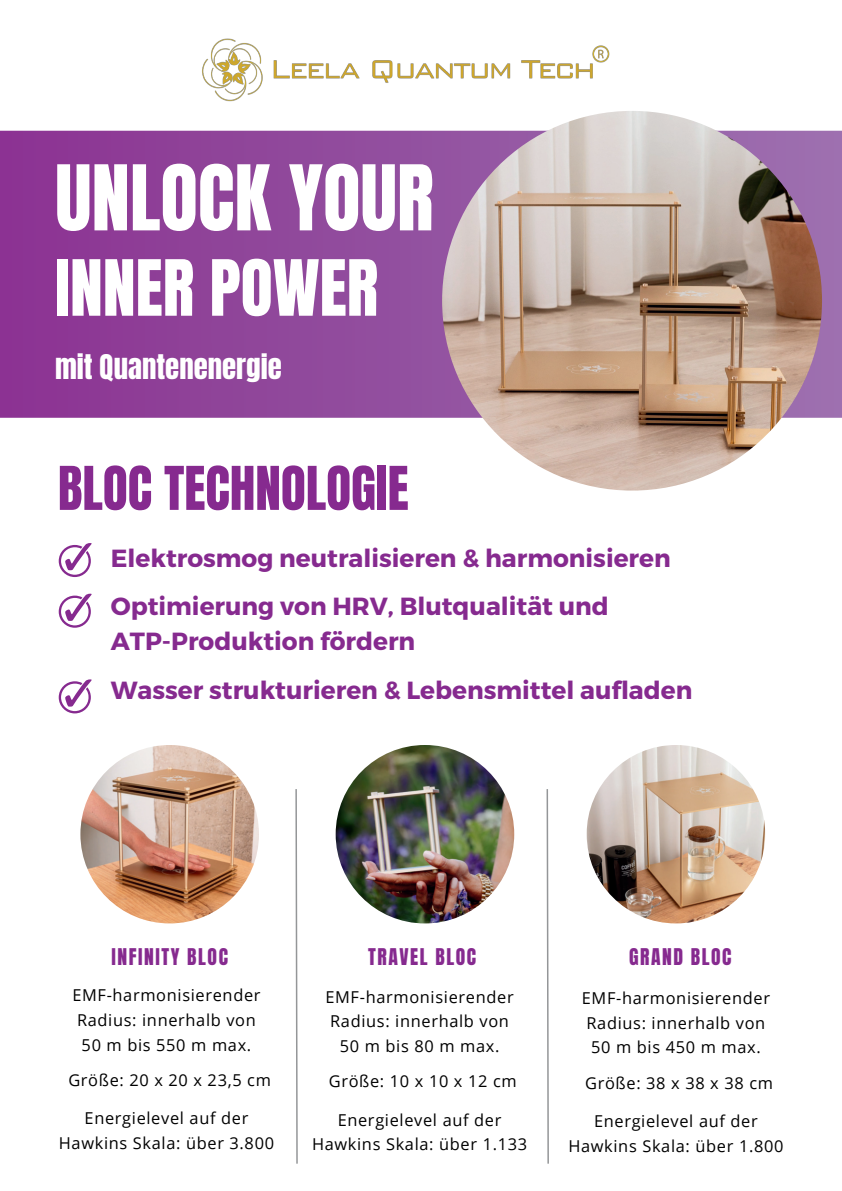
<style>
.page{position:relative;width:842px;height:1191px;background:#fff}
.page>*{position:absolute;margin:0;border:0;box-sizing:border-box;transform-origin:0 0}
.t1{font:77px "Anton";color:#fff}
.t2{font:65.8px "Anton";color:#fff}
.t3{font:51.2px "Anton";color:#862a8f}
.t4{font:28.8px "Anton";color:#fff}
.t5{font:700 24.8px/48.2px "Montserrat";color:#862a8f}
.t6{font:19.6px "Anton";letter-spacing:.08em;color:#862a8f}
.t7{font:16.4px/24.6px "Open Sans";letter-spacing:.04em;color:#000;text-align:center}
</style>
<div class="page">
<img style="left:0;top:131px;width:842px;height:287px">
<img style="left:202px;top:38px;width:416px;height:79px">
<img style="left:442px;top:111px;width:380px;height:380px;border-radius:50%">
<svg style="left:59px;top:543px;width:33px;height:34px"></svg>
<svg style="left:59px;top:594px;width:33px;height:34px"></svg>
<svg style="left:59px;top:679px;width:33px;height:34px"></svg>
<svg style="left:546px;top:789px;width:3px;height:375px"></svg>
<svg style="left:295px;top:789px;width:3px;height:375px"></svg>
<img style="left:80px;top:745px;width:179px;height:178px;border-radius:50%">
<img style="left:335px;top:745px;width:179px;height:178px;border-radius:50%">
<img style="left:586px;top:745px;width:179px;height:178px;border-radius:50%">
<h1 class="t1" style="left:55px;top:159px;width:380px">UNLOCK YOUR</h1>
<h2 class="t2" style="left:55px;top:255px;width:324px">INNER POWER</h2>
<h3 class="t4" style="left:55px;top:352px;width:228px">mit Quantenenergie</h3>
<h3 class="t3" style="left:58px;top:462px;width:352px">BLOC TECHNOLOGIE</h3>
<h3 class="t5" style="left:111px;top:535px;width:561px">Elektrosmog neutralisieren &amp; harmonisieren<br>Optimierung von HRV, Blutqualität und</h3>
<h3 class="t5" style="left:111px;top:617px;width:583px;line-height:49px">ATP-Produktion fördern<br>Wasser strukturieren &amp; Lebensmittel aufladen</h3>
<p class="t6" style="left:111px;top:947px;width:118px">INFINITY BLOC</p>
<p class="t6" style="left:368px;top:947px;width:109px">TRAVEL BLOC</p>
<p class="t6" style="left:629px;top:947px;width:104px">GRAND BLOC</p>
<p class="t7" style="left:72px;top:983px;width:190px;text-align:left">EMF-harmonisierender<br>Radius: innerhalb von<br>50 m bis 550 m max.</p>
<p class="t7" style="left:68px;top:1067px;width:204px">Größe: 20 x 20 x 23,5 cm</p>
<p class="t7" style="left:312px;top:1107px;width:217px">Energielevel auf der<br>Hawkins Skala: ü ber 1.133</p>
<p class="t7" style="left:325px;top:984px;width:190px">EMF-harmonisierender<br>Radius: innerhalb von<br>50 m bis 80 m max.</p>
<p class="t7" style="left:329px;top:1069px;width:189px">Größe: 10 x 10 x 12 cm</p>
<p class="t7" style="left:581px;top:986px;width:190px;text-align:left">EMF-harmonisierender<br>Radius: innerhalb von<br>50 m bis 450 m max.</p>
<p class="t7" style="left:585px;top:1070px;width:189px">Größe: 38 x 38 x 38 cm</p>
<p class="t7" style="left:59px;top:1106px;width:217px">Energielevel auf der<br>Hawkins Skala: ü ber 3.800</p>
<p class="t7" style="left:568px;top:1108px;width:217px">Energielevel auf der<br>Hawkins Skala: ü ber 1.800</p>
</div>
